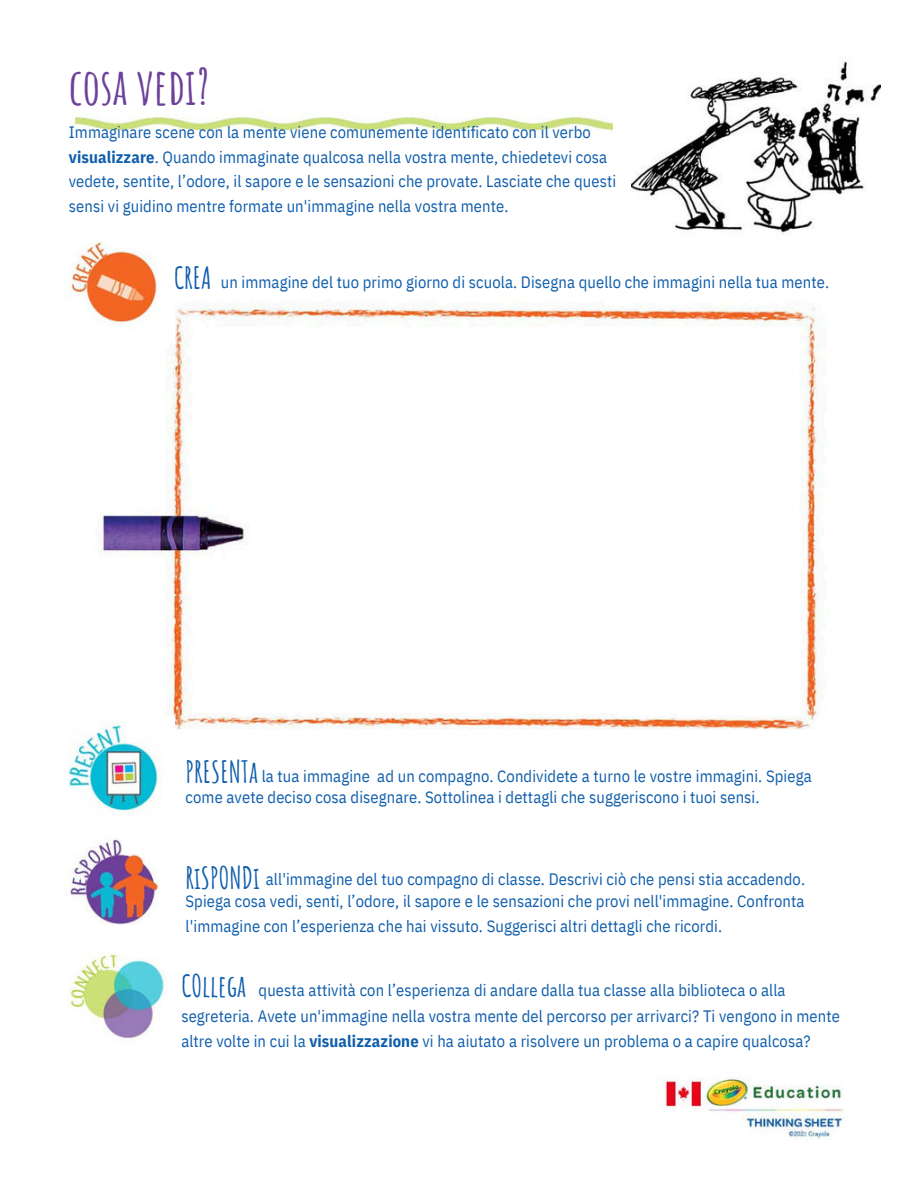
<style>
.page{position:relative;width:918px;height:1188px;background:#fff}
.page>*{position:absolute;margin:0;border:0;box-sizing:border-box;transform-origin:0 0}
.t1{font:700 49.5px "Amatic SC";color:#6c419a}
.t2{font:700 30px "Amatic SC";color:#105eac}
.t3{font:16.5px/24.8px "IBM Plex Sans Cond";letter-spacing:.005em;color:#105eac}
.s1{font-weight:700}
</style>
<div class="page">
<img style="left:68px;top:110px;width:545px;height:22px">
<img style="left:658px;top:1077px;width:185px;height:63px">
<img style="left:100px;top:303px;width:723px;height:427px">
<img style="left:632px;top:58px;width:248px;height:176px">
<div style="left:64px;top:242px;width:110px;height:102px;background:#fff"></div>
<div style="left:64px;top:717px;width:110px;height:122px;background:#fff"></div>
<img style="left:64px;top:242px;width:93px;height:85px">
<img style="left:69px;top:722px;width:91px;height:92px">
<img style="left:70px;top:839px;width:90px;height:86px">
<img style="left:68px;top:951px;width:98px;height:90px">
<h1 class="t1" style="left:69px;top:49px;width:142px">cosa vedi?</h1>
<p class="t3" style="left:69px;top:118px;width:549px">Immaginare scene con la mente viene comunemente identificato con il verbo <span class="s1">visualizzare</span>. Quando immaginate qualcosa nella vostra mente, chiedetevi cosa vedete, sentite, l’odore, il sapore e le sensazioni che provate. Lasciate che questi sensi vi guidino mentre formate un'immagine nella vostra mente.</p>
<h2 class="t2" style="left:174px;top:255px;width:39px">CREA</h2>
<p class="t3" style="left:221px;top:269px;width:610px">un immagine del tuo primo giorno di scuola. Disegna quello che immagini nella tua mente.</p>
<h2 class="t2" style="left:186px;top:748px;width:74px">PRESENTa</h2>
<p class="t3" style="left:262px;top:763px;width:551px">la tua immagine ad un compagno. Condividete a turno le vostre immagini. Spiega</p>
<p class="t3" style="left:186px;top:784px;width:576px">come avete deciso cosa disegnare. Sottolinea i dettagli che suggeriscono i tuoi sensi.</p>
<h2 class="t2" style="left:186px;top:854px;width:76px">RiSPONDi</h2>
<p class="t3" style="left:186px;top:866px;width:621px;line-height:22.5px;text-align:right">all'immagine del tuo compagno di classe. Descrivi ciò che pensi stia accadendo.<br>Spiega cosa vedi, senti, l’odore, il sapore e le sensazioni che provi nell'immagine. Confronta</p>
<p class="t3" style="left:186px;top:912px;width:538px">l'immagine con l’esperienza che hai vissuto. Suggerisci altri dettagli che ricordi.</p>
<h2 class="t2" style="left:181px;top:963px;width:66px">COllega</h2>
<p class="t3" style="left:181px;top:977px;width:660px;text-indent:77px">questa attività con l’esperienza di andare dalla tua classe alla biblioteca o alla segreteria. Avete un'immagine nella vostra mente del percorso per arrivarci? Ti vengono in mente altre volte in cui la <span class="s1">visualizzazione</span> vi ha aiutato a risolvere un problema o a capire qualcosa?</p>
</div>
